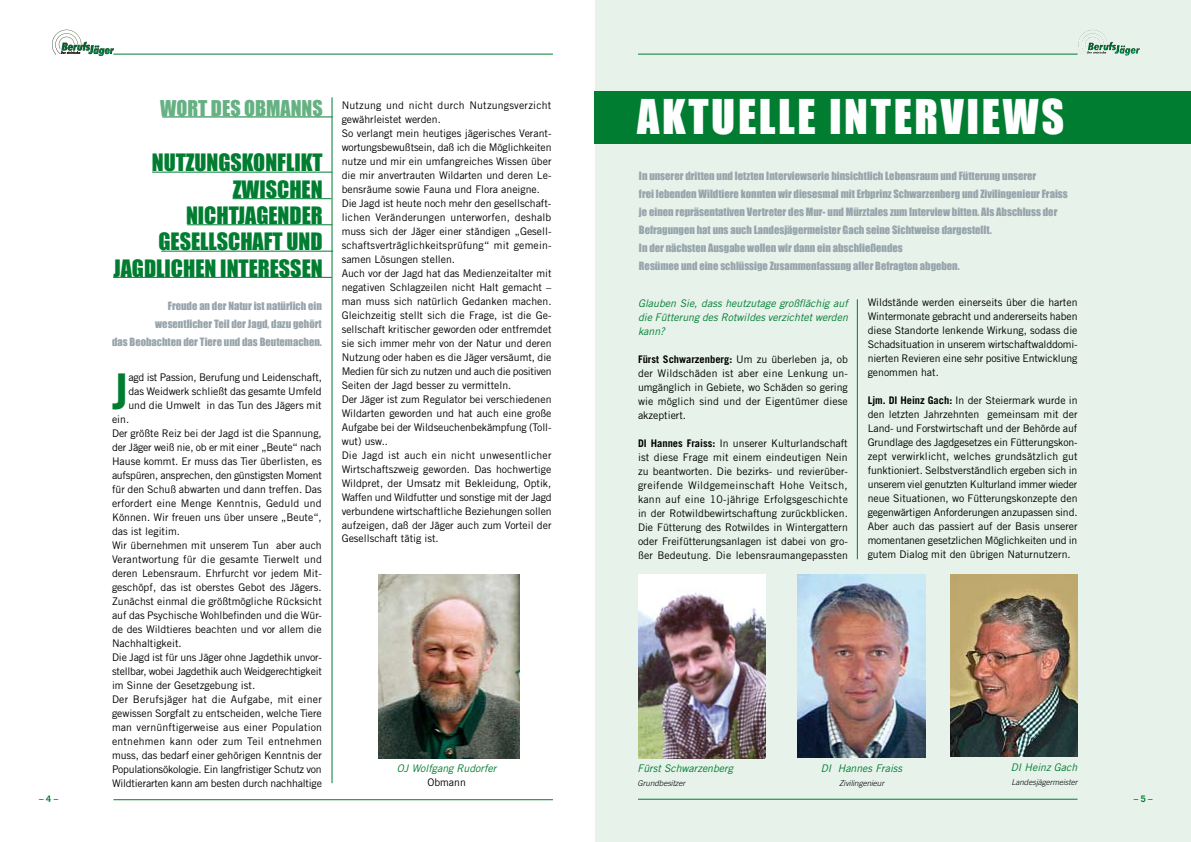
<style>
.page{position:relative;width:1191px;height:842px;background:#fff}
.page>*{position:absolute;margin:0;border:0;box-sizing:border-box;transform-origin:0 0}
.t1{font:700 49.3px "Trade Gothic";color:#007d31}
.t2{font:44px "Impact";letter-spacing:.06em;color:#fff}
.t3{font:22px/26.4px "Impact";color:#007d31;text-align:center}
.t4{font:20px "Impact";color:#66b183}
.t5{font:10.5px/14px "Trade Gothic";color:#000;text-align:justify}
.t6{font:10.5px/18px "Impact";color:#97a4ab;text-align:right}
.t7{font:italic 10.5px/14px "Trade Gothic";color:#007d31;text-align:justify}
.t8{font:10.5px "Trade Gothic";letter-spacing:-.025em;color:#000}
.t9{font:10.5px "Trade Gothic";letter-spacing:.02em;color:#000}
.t10{font:10.5px "Trade Gothic";letter-spacing:-.02em;color:#000}
.t11{font:700 9px "Trade Gothic";color:#007d31}
.t12{font:italic 300 8px "Trade Gothic";color:#000}
.s1{font-weight:700}
</style>
<div class="page">
<img style="left:52px;top:29px;width:62px;height:28px">
<hr style="left:113px;top:54px;width:440px;height:1px;background:#007d31">
<hr style="left:113px;top:799px;width:440px;height:1px;background:#007d31">
<div style="left:595px;top:0;width:596px;height:842px;background:#e6f2ea"></div>
<hr style="left:638px;top:799px;width:439px;height:1px;background:#007d31">
<div style="left:594px;top:91px;width:597px;height:52px;background:#007d31"></div>
<img style="left:1078px;top:30px;width:29px;height:24px">
<hr style="left:638px;top:54px;width:439px;height:1px;background:#007d31">
<img style="left:797px;top:575px;width:128px;height:182px">
<img style="left:950px;top:575px;width:127px;height:182px">
<img style="left:638px;top:575px;width:127px;height:183px">
<hr style="left:332px;top:97px;width:1px;height:686px;background:#007d31">
<hr style="left:857px;top:299px;width:1px;height:260px;background:#007d31">
<hr style="left:162px;top:117px;width:170px;height:1px;background:#007d31">
<hr style="left:113px;top:277px;width:219px;height:1px;background:#007d31">
<hr style="left:161px;top:251px;width:172px;height:1px;background:#007d31">
<hr style="left:152px;top:172px;width:180px;height:1px;background:#007d31">
<hr style="left:232px;top:198px;width:99px;height:1px;background:#007d31">
<hr style="left:187px;top:225px;width:145px;height:1px;background:#007d31">
<img style="left:378px;top:574px;width:142px;height:184px">
<h3 class="t4" style="left:160px;top:96px;width:163px">Wort des Obmanns</h3>
<h3 class="t3" style="left:152px;top:149px;width:172px">Nutzungskonflikt zwis</h3>
<h3 class="t3" style="left:186px;top:176px;width:138px;text-align:left;text-indent:91px">chen nichtjagender</h3>
<h3 class="t3" style="left:158px;top:228px;width:23px">Gesells</h3>
<h3 class="t3" style="left:228px;top:228px;width:94px">chaft und</h3>
<h3 class="t3" style="left:113px;top:255px;width:29px">jagdli</h3>
<h3 class="t3" style="left:171px;top:255px;width:89px">chen Interesse</h3>
<h3 class="t3" style="left:311px;top:255px;width:13px">n</h3>
<p class="t6" style="left:112px;top:297px;width:211px">Freude an der Natur ist natürlich ein wesentlicher Teil der Jagd, dazu gehört<br>das Beobachten der Tiere und das Beutemachen.</p>
<h1 class="t1" style="left:112px;top:361px;width:18px">J</h1>
<p class="t5" style="left:128px;top:370px;width:195px">agd ist Passion, Berufung und Leidenschaft,</p>
<p class="t5" style="left:128px;top:384px;width:195px">das Weidwerk schließt das gesamte Umfeld</p>
<p class="t5" style="left:128px;top:398px;width:195px">und die Umwelt in das Tun des Jägers mit</p>
<p class="t5" style="left:112px;top:412px;width:19px">ein.</p>
<p class="t5" style="left:112px;top:426px;width:211px">Der größte Reiz bei der Jagd ist die Spannung,</p>
<p class="t5" style="left:112px;top:440px;width:211px">der Jäger weiß nie, ob er mit einer „Beute“ nach</p>
<p class="t5" style="left:112px;top:454px;width:211px">Hause kommt. Er muss das Tier überlisten, es</p>
<p class="t8" style="left:112px;top:469px;width:211px">aufspüren, ansprechen, den günstigsten Moment</p>
<p class="t5" style="left:112px;top:482px;width:211px">für den Schuß abwarten und dann treffen. Das</p>
<p class="t5" style="left:112px;top:496px;width:211px">erfordert eine Menge Kenntnis, Geduld und</p>
<p class="t5" style="left:112px;top:510px;width:211px">Können. Wir freuen uns über unsere „Beute“,</p>
<p class="t5" style="left:112px;top:524px;width:69px">das ist legitim.</p>
<p class="t5" style="left:112px;top:538px;width:211px">Wir übernehmen mit unserem Tun aber auch</p>
<p class="t5" style="left:112px;top:552px;width:211px">Verantwortung für die gesamte Tierwelt und</p>
<p class="t5" style="left:112px;top:566px;width:211px">deren Lebensraum. Ehrfurcht vor jedem Mit-</p>
<p class="t5" style="left:112px;top:580px;width:211px">geschöpf, das ist oberstes Gebot des Jägers.</p>
<p class="t5" style="left:112px;top:594px;width:211px">Zunächst einmal die größtmögliche Rücksicht</p>
<p class="t5" style="left:112px;top:608px;width:211px">auf das Psychische Wohlbefinden und die Wür-</p>
<p class="t5" style="left:112px;top:622px;width:211px">de des Wildtieres beachten und vor allem die</p>
<p class="t5" style="left:112px;top:636px;width:71px">Nachhaltigkeit.</p>
<p class="t5" style="left:112px;top:650px;width:211px">Die Jagd ist für uns Jäger ohne Jagdethik unvor-</p>
<p class="t10" style="left:112px;top:665px;width:211px">stellbar, wobei Jagdethik auch Weidgerechtigkeit</p>
<p class="t5" style="left:112px;top:678px;width:145px">im Sinne der Gesetzgebung ist.</p>
<p class="t9" style="left:112px;top:693px;width:211px">Der Berufsjäger hat die Aufgabe, mit einer</p>
<p class="t5" style="left:112px;top:706px;width:211px">gewissen Sorgfalt zu entscheiden, welche Tiere</p>
<p class="t5" style="left:112px;top:720px;width:211px">man vernünftigerweise aus einer Population</p>
<p class="t9" style="left:112px;top:735px;width:211px">entnehmen kann oder zum Teil entnehmen</p>
<p class="t5" style="left:112px;top:748px;width:211px">muss, das bedarf einer gehörigen Kenntnis der</p>
<p class="t8" style="left:112px;top:763px;width:211px">Populationsökologie. Ein langfristiger Schutz von</p>
<p class="t5" style="left:112px;top:776px;width:211px">Wildtierarten kann am besten durch nachhaltige</p>
<p class="t5" style="left:342px;top:98px;width:211px;text-align:left">Nutzung und nicht durch Nutzungsverzicht gewährleistet werden.<br>So verlangt mein heutiges jägerisches Verant&shy;wortungsbewußtsein, daß ich die Möglichkeiten nutze und mir ein umfangreiches Wissen über die mir anvertrauten Wildarten und deren Le&shy;bensräume sowie Fauna und Flora aneigne.<br>Die Jagd ist heute noch mehr den gesellschaft&shy;lichen Veränderungen unterworfen, deshalb muss sich der Jäger einer ständigen „Gesell&shy;schaftsverträglichkeitsprüfung“ mit gemein&shy;samen Lösungen stellen.<br>Auch vor der Jagd hat das Medienzeitalter mit negativen Schlagzeilen nicht Halt gemacht – man muss sich natürlich Gedanken machen.<br>Gleichzeitig stellt sich die Frage, ist die Ge&shy;sellschaft kritischer geworden oder entfremdet sie sich immer mehr von der Natur und deren Nutzung oder haben es die Jäger versäumt, die Medien für sich zu nutzen und auch die positiven Seiten der Jagd besser zu vermitteln.<br>Der Jäger ist zum Regulator bei verschiedenen Wildarten geworden und hat auch eine große Aufgabe bei der Wildseuchenbekämpfung (Toll&shy;wut) usw..<br>Die Jagd ist auch ein nicht unwesentlicher Wirtschaftszweig geworden. Das hochwertige Wildpret, der Umsatz mit Bekleidung, Optik, Waffen und Wildfutter und sonstige mit der Jagd verbundene wirtschaftliche Beziehungen sollen aufzeigen, daß der Jäger auch zum Vorteil der Gesellschaft tätig ist.</p>
<p class="t7" style="left:397px;top:761px;width:101px">OJ Wolfgang Rudorfer</p>
<p class="t5" style="left:427px;top:775px;width:40px">Obmann</p>
<h2 class="t2" style="left:637px;top:90px;width:121px">Aktuelle</h2>
<h2 class="t2" style="left:829px;top:90px;width:163px">Interviews</h2>
<p class="t6" style="left:639px;top:167px;width:430px;text-align:left">In unserer dritten und letzten Interviewserie hinsichtlich Lebensraum und Fütterung unserer<br>frei lebenden Wildtiere konnten wir diesesmal mit Erbprinz Schwarzenberg und Zivilingenieur Fraiss je einen repräsentativen Vertreter des Mur- und Mürztales zum Interview bitten. Als Abschluss der Befragungen hat uns auch Landesjägermeister Gach seine Sichtweise dargestellt.<br>In der nächsten Ausgabe wollen wir dann ein abschließendes<br>Resümee und eine schlüssige Zusammenfassung aller Befragten abgeben.</p>
<p class="t7" style="left:638px;top:296px;width:211px">Glauben Sie, dass heutzutage großflächig auf die Fütterung des Rotwildes verzichtet werden kann?</p>
<p class="t5" style="left:638px;top:352px;width:211px"><span class="s1">Fürst Schwarzenberg:</span> Um zu überleben ja, ob der Wildschäden ist aber eine Lenkung un&shy;umgänglich in Gebiete, wo Schäden so gering wie möglich sind und der Eigentümer diese akzeptiert.</p>
<p class="t5" style="left:638px;top:436px;width:211px"><span class="s1">DI Hannes Fraiss:</span> In unserer Kulturlandschaft ist diese Frage mit einem eindeutigen Nein zu beantworten. Die bezirks- und revierüber&shy;greifende Wildgemeinschaft Hohe Veitsch, kann auf eine 10-jährige Erfolgsgeschichte in der Rotwildbewirtschaftung zurückblicken.<br>Die Fütterung des Rotwildes in Wintergattern oder Freifütterungsanlagen ist dabei von gro&shy;ßer Bedeutung. Die lebensraumangepassten</p>
<p class="t5" style="left:867px;top:296px;width:211px">Wildstände werden einerseits über die harten Wintermonate gebracht und andererseits haben diese Standorte lenkende Wirkung, sodass die Schadsituation in unserem wirtschaftwalddomi&shy;nierten Revieren eine sehr positive Entwicklung genommen hat.</p>
<p class="t5" style="left:867px;top:394px;width:211px"><span class="s1">Ljm. DI Heinz Gach:</span> In der Steiermark wurde in den letzten Jahrzehnten gemeinsam mit der Land- und Forstwirtschaft und der Behörde auf Grundlage des Jagdgesetzes ein Fütterungskon&shy;zept verwirklicht, welches grundsätzlich gut funktioniert. Selbstverständlich ergeben sich in unserem viel genutzten Kulturland immer wieder neue Situationen, wo Fütterungskonzepte den gegenwärtigen Anforderungen anzupassen sind.<br>Aber auch das passiert auf der Basis unserer momentanen gesetzlichen Möglichkeiten und in gutem Dialog mit den übrigen Naturnutzern.</p>
<p class="t7" style="left:637px;top:761px;width:97px">Fürst Schwarzenberg</p>
<p class="t12" style="left:637px;top:778px;width:49px">Grundbesitzer</p>
<p class="t7" style="left:821px;top:761px;width:83px">DI Hannes Fraiss</p>
<p class="t12" style="left:839px;top:778px;width:46px">Zivilingenieur</p>
<p class="t7" style="left:1010px;top:760px;width:68px">DI Heinz Gach</p>
<p class="t12" style="left:1011px;top:777px;width:67px">Landesjägermeister</p>
<p class="t11" style="left:39px;top:793px;width:21px">– 4 –</p>
<p class="t11" style="left:1133px;top:793px;width:21px">– 5 –</p>
</div>
